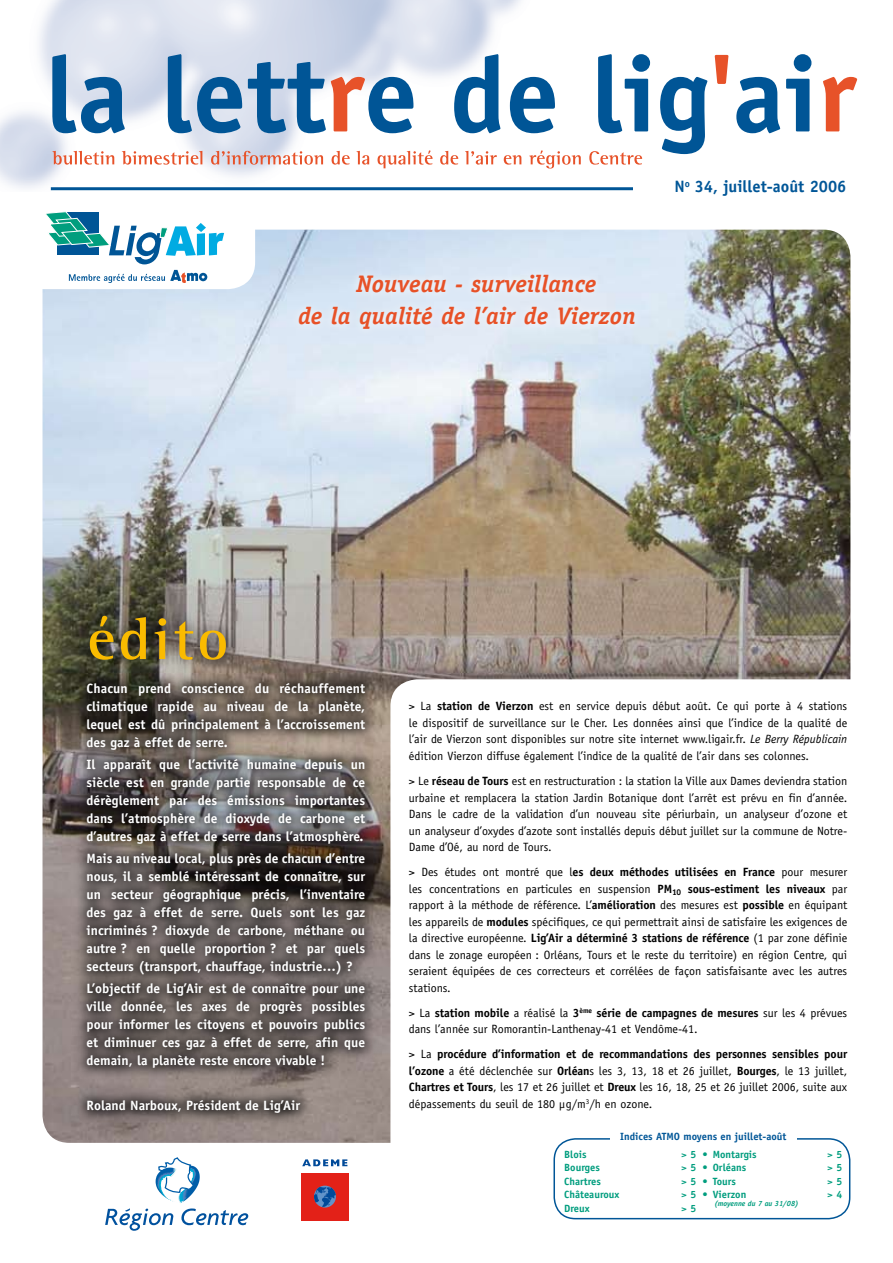
<style>
.page{position:relative;width:893px;height:1263px;background:#fff}
.page>*{position:absolute;margin:0;border:0;box-sizing:border-box;transform-origin:0 0}
.t1{font:700 60px "Rotis Semi Serif";letter-spacing:.05em;color:#fabb00}
.t2{font:italic 700 24px/32.5px "Officina Serif";color:#e75127}
.t3{font:700 16.5px "Officina Sans";color:#005697}
.t4{font:700 13.5px/18px "Officina Sans";color:#fff;text-align:justify}
.t5{font:12px/16.5px "Officina Sans";color:#000;text-align:justify}
.t6{font:700 10.5px "Officina Sans";color:#009d7e}
.t7{font:700 10.5px "Officina Sans";color:#005697}
.t8{font:italic 700 7.5px "Officina Sans";color:#009d7e}
.s1{font-weight:700}
.s2{font-style:italic}
</style>
<div class="page">
<img style="left:43px;top:230px;width:807px;height:913px;border-radius:27px">
<div style="left:17px;top:196px;width:238px;height:93px;background:#fff;border-radius:27px"></div>
<div style="left:390px;top:679px;width:503px;height:504px;background:#fff;border-radius:27px"></div>
<svg style="left:105px;top:1157px;width:143px;height:74px"></svg>
<svg style="left:52px;top:54px;width:73px;height:79px;background:#79a3c6"></svg>
<svg style="left:168px;top:54px;width:74px;height:79px;background:#76a0c5"></svg>
<svg style="left:248px;top:62px;width:165px;height:71px"></svg>
<svg style="left:454px;top:54px;width:46px;height:79px"></svg>
<svg style="left:510px;top:77px;width:45px;height:56px"></svg>
<svg style="left:598px;top:54px;width:52px;height:79px"></svg>
<svg style="left:660px;top:77px;width:47px;height:77px"></svg>
<svg style="left:715px;top:55px;width:13px;height:29px"></svg>
<svg style="left:736px;top:77px;width:44px;height:56px"></svg>
<svg style="left:786px;top:54px;width:25px;height:77px"></svg>
<svg style="left:823px;top:77px;width:34px;height:54px"></svg>
<svg style="left:52px;top:151px;width:62px;height:14px"></svg>
<svg style="left:122px;top:151px;width:80px;height:14px"></svg>
<svg style="left:211px;top:151px;width:112px;height:14px"></svg>
<svg style="left:332px;top:151px;width:18px;height:14px"></svg>
<svg style="left:356px;top:151px;width:13px;height:14px"></svg>
<svg style="left:378px;top:150px;width:55px;height:18px"></svg>
<svg style="left:440px;top:151px;width:18px;height:14px"></svg>
<svg style="left:465px;top:151px;width:32px;height:14px"></svg>
<svg style="left:504px;top:155px;width:17px;height:10px"></svg>
<svg style="left:529px;top:150px;width:52px;height:19px"></svg>
<svg style="left:589px;top:151px;width:53px;height:14px"></svg>
<hr style="left:51px;top:187px;width:623px;height:3px;background:#005596">
<svg style="left:69px;top:270px;width:138px;height:13px"></svg>
<svg style="left:46px;top:211px;width:178px;height:53px"></svg>
<div style="left:634px;top:178px;width:214px;height:30px;background:#fff"></div>
<div style="left:74px;top:601px;width:168px;height:75px;background:#000;opacity:.8"></div>
<svg style="left:72px;top:668px;width:308px;height:459px;background:#5e5653"></svg>
<div style="left:301px;top:1173px;width:48px;height:48px;background:#e32118"></div>
<svg style="left:314px;top:1185px;width:22px;height:22px"></svg>
<svg style="left:302px;top:1159px;width:45px;height:7px"></svg>
<div style="left:553px;top:1138px;width:297px;height:81px;border:2px solid #005697;border-radius:21px"></div>
<div style="left:610px;top:1130px;width:186px;height:18px;background:#fff"></div>
<div style="left:289px;top:264px;width:356px;height:75px;background:#fff;opacity:.75"></div>
<h2 class="t2" style="left:298px;top:267px;width:339px;text-indent:59px">Nouveau - surveillance<br>de la qualité de l’air de Vierzon</h2>
<h3 class="t3" style="left:674px;top:176px;width:174px">N<sup>o</sup> 34, juillet-août 2006</h3>
<h1 class="t1" style="left:88px;top:603px;width:142px">édito</h1>
<p class="t4" style="left:87px;top:679px;width:280px">Chacun prend conscience du réchauffement climatique rapide au niveau de la planète, lequel est dû principalement à l’accroissement des gaz à effet de serre.</p>
<p class="t4" style="left:87px;top:755px;width:280px">Il apparaît que l’activité humaine depuis un siècle est en grande partie responsable de ce dérèglement par des émissions importantes dans l’atmosphère de dioxyde de carbone et d’autres gaz à effet de serre dans l’atmosphère.</p>
<p class="t4" style="left:87px;top:849px;width:280px">Mais au niveau local, plus près de chacun d’entre nous, il a semblé intéressant de connaître, sur un secteur géographique précis, l’inventaire des gaz à effet de serre. Quels sont les gaz incriminés ? dioxyde de carbone, méthane ou autre ? en quelle proportion ? et par quels secteurs (transport, chauffage, industrie…) ?</p>
<p class="t4" style="left:87px;top:979px;width:280px">L’objectif de Lig’Air est de connaître pour une ville donnée, les axes de progrès possibles pour informer les citoyens et pouvoirs publics et diminuer ces gaz à effet de serre, afin que demain, la planète reste encore vivable !</p>
<p class="t4" style="left:87px;top:1096px;width:215px">Roland Narboux, Président de Lig’Air</p>
<p class="t5" style="left:409px;top:698px;width:440px">&gt; La <span class="s1">station de Vierzon</span> est en service depuis début août. Ce qui porte à 4 stations le dispositif de surveillance sur le Cher. Les données ainsi que l’indice de la qualité de l’air de Vierzon sont disponibles sur notre site internet www.ligair.fr. <span class="s2">Le Berry Républicain </span>édition Vierzon diffuse également l’indice de la qualité de l’air dans ses colonnes.</p>
<p class="t5" style="left:409px;top:773px;width:440px">&gt; Le <span class="s1">réseau de Tours</span> est en restructuration : la station la Ville aux Dames deviendra station urbaine et remplacera la station Jardin Botanique dont l’arrêt est prévu en fin d’année.<br>Dans le cadre de la validation d’un nouveau site périurbain, un analyseur d’ozone et un analyseur d’oxydes d’azote sont installés depuis début juillet sur la commune de Notre-Dame d’Oé, au nord de Tours.</p>
<p class="t5" style="left:409px;top:864px;width:440px">&gt; Des études ont montré que l<span class="s1">es deux méthodes utilisées en France</span> pour mesurer les concentrations en particules en suspension <span class="s1">PM</span><sub>10</sub> <span class="s1">sous-estiment les niveaux</span> par rapport à la méthode de référence. L’<span class="s1">amélioration</span> des mesures est <span class="s1">possible</span> en équipant les appareils de <span class="s1">modules</span> spécifiques, ce qui permettrait ainsi de satisfaire les exigences de la directive européenne. <span class="s1">Lig’Air a déterminé 3 stations de référence</span> (1 par zone définie dans le zonage européen : Orléans, Tours et le reste du territoire) en région Centre, qui seraient équipées de ces correcteurs et corrélées de façon satisfaisante avec les autres stations.</p>
<p class="t5" style="left:409px;top:1004px;width:440px">&gt; La <span class="s1">station mobile</span> a réalisé la <span class="s1">3</span><sup>ème</sup> <span class="s1">série de campagnes de mesures</span> sur les 4 prévues dans l’année sur Romorantin-Lanthenay-41 et Vendôme-41.</p>
<p class="t5" style="left:409px;top:1046px;width:440px">&gt; La <span class="s1">procédure d’information et de recommandations des personnes sensibles pour l’ozone</span> a été déclenchée sur <span class="s1">Orléan</span>s les 3, 13, 18 et 26 juillet, <span class="s1">Bourges</span>, le 13 juillet, <span class="s1">Chartres et Tours</span>, les 17 et 26 juillet et <span class="s1">Dreux</span> les 16, 18, 25 et 26 juillet 2006, suite aux dépassements du seuil de 180 µg/m<sup>3</sup>/h en ozone.</p>
<p class="t7" style="left:620px;top:1129px;width:168px">Indices ATMO moyens en juillet-août</p>
<p class="t6" style="left:564px;top:1147px;width:24px">Blois</p>
<p class="t6" style="left:681px;top:1147px;width:77px">&gt; 5 • Montargis</p>
<p class="t6" style="left:827px;top:1147px;width:17px">&gt; 5</p>
<p class="t6" style="left:564px;top:1161px;width:37px">Bourges</p>
<p class="t6" style="left:681px;top:1161px;width:67px">&gt; 5 • Orléans</p>
<p class="t6" style="left:827px;top:1161px;width:17px">&gt; 5</p>
<p class="t6" style="left:564px;top:1174px;width:38px">Chartres</p>
<p class="t6" style="left:681px;top:1174px;width:56px">&gt; 5 • Tours</p>
<p class="t6" style="left:827px;top:1174px;width:17px">&gt; 5</p>
<p class="t6" style="left:564px;top:1188px;width:57px">Châteauroux</p>
<p class="t6" style="left:681px;top:1188px;width:67px">&gt; 5 • Vierzon</p>
<p class="t6" style="left:827px;top:1188px;width:17px">&gt; 4</p>
<p class="t6" style="left:564px;top:1201px;width:27px">Dreux</p>
<p class="t6" style="left:681px;top:1201px;width:17px">&gt; 5</p>
<p class="t8" style="left:714px;top:1199px;width:86px">(moyenne du 7 au 31/08)</p>
</div>
